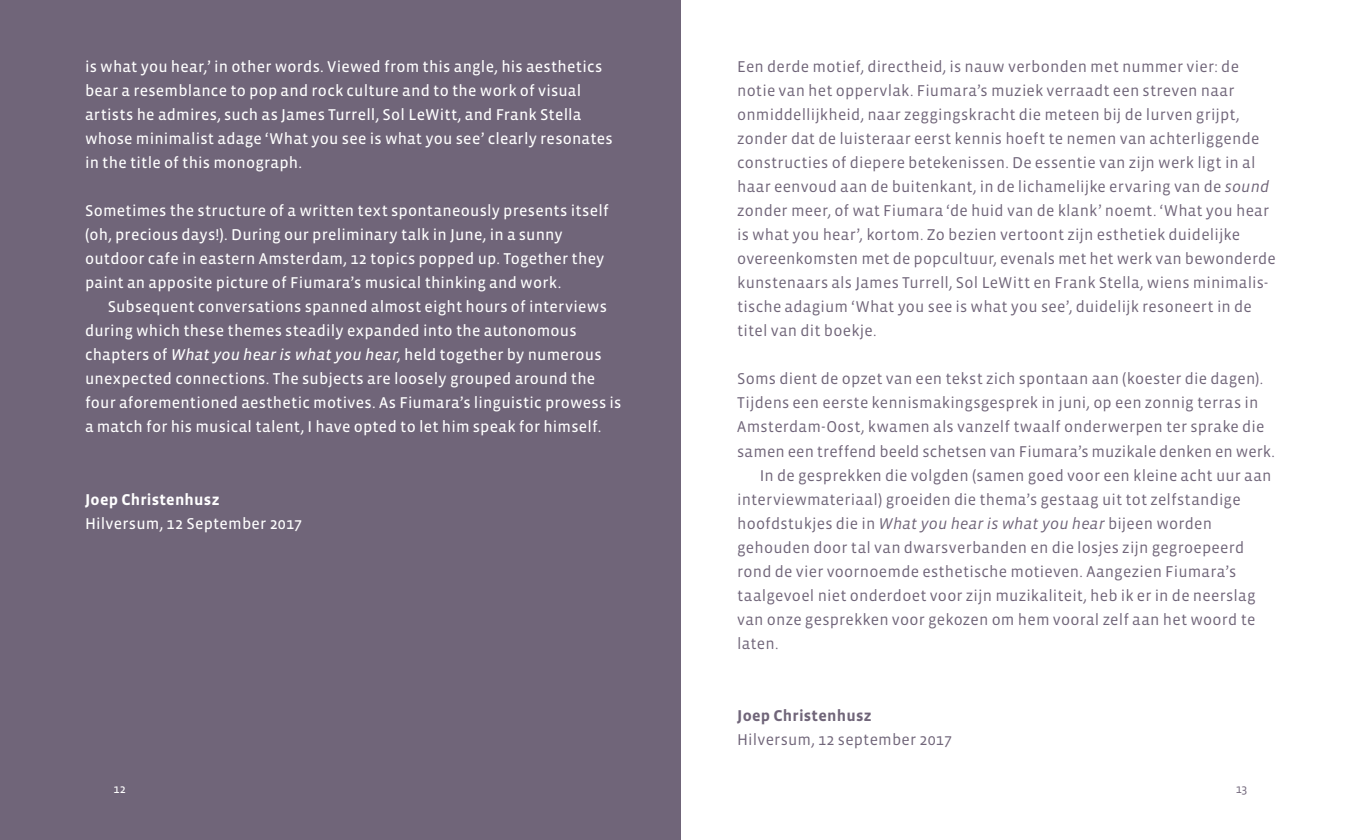
<style>
.page{position:relative;width:1361px;height:840px;background:#fff}
.page>*{position:absolute;margin:0;border:0;box-sizing:border-box;transform-origin:0 0}
.t1{font:16px/24px "Vista Sans OT";letter-spacing:.015em;color:#706579}
.t2{font:16px/24px "Vista Sans OT";letter-spacing:.015em;color:#fff}
.t3{font:700 16px "Vista Sans OT";letter-spacing:.015em;color:#706579}
.t4{font:700 16px "Vista Sans OT";letter-spacing:.015em;color:#fff}
.t5{font:12px "Vista Sans OT";color:#fff}
.t6{font:12px "Vista Sans OT";color:#706579}
.s1{font-style:italic}
</style>
<div class="page">
<div style="left:0;top:0;width:680px;height:839px;background:#706579"></div>
<p class="t2" style="left:85px;top:55px;width:529px">is what you hear,’ in other words. Viewed from this angle, his aesthetics bear a resemblance to pop and rock culture and to the work of visual artists he admires, such as James Turrell, Sol LeWitt, and Frank Stella whose minimalist adage ‘What you see is what you see’ clearly resonates in the title of this monograph.</p>
<p class="t2" style="left:85px;top:199px;width:525px">Sometimes the structure of a written text spontaneously presents itself (oh, precious days!). During our preliminary talk in June, in a sunny outdoor cafe in eastern Amsterdam, 12 topics popped up. Together they paint an apposite picture of Fiumara’s musical thinking and work.</p>
<p class="t2" style="left:85px;top:295px;width:538px;text-indent:23px">Subsequent conversations spanned almost eight hours of interviews during which these themes steadily expanded into the autonomous chapters of <span class="s1">What you hear is what you hear</span>, held together by numerous unexpected connections. The subjects are loosely grouped around the four aforementioned aesthetic motives. As Fiumara’s linguistic prowess is a match for his musical talent, I have opted to let him speak for himself.</p>
<p class="t4" style="left:85px;top:490px;width:136px">Joep Christenhusz</p>
<p class="t2" style="left:85px;top:511px;width:219px">Hilversum, 12 September 2017</p>
<p class="t1" style="left:737px;top:55px;width:540px">Een derde motief, directheid, is nauw verbonden met nummer vier: de notie van het oppervlak. Fiumara’s muziek verraadt een streven naar onmiddellijkheid, naar zeggingskracht die meteen bij de lurven grijpt, zonder dat de luisteraar eerst kennis hoeft te nemen van achterliggende constructies of diepere betekenissen. De essentie van zijn werk ligt in al haar eenvoud aan de buitenkant, in de lichamelijke ervaring van de <span class="s1">sound </span>zonder meer, of wat Fiumara ‘de huid van de klank’ noemt. ‘What you hear is what you hear’, kortom. Zo bezien vertoont zijn esthetiek duidelijke overeenkomsten met de popcultuur, evenals met het werk van bewonderde kunstenaars als James Turrell, Sol LeWitt en Frank Stella, wiens minimalis&shy;tische adagium ‘What you see is what you see’, duidelijk resoneert in de titel van dit boekje.</p>
<p class="t1" style="left:737px;top:367px;width:527px">Soms dient de opzet van een tekst zich spontaan aan (koester die dagen).</p>
<p class="t1" style="left:737px;top:391px;width:523px">Tijdens een eerste kennismakingsgesprek in juni, op een zonnig terras in</p>
<p class="t1" style="left:737px;top:415px;width:529px">Amsterdam-Oost, kwamen als vanzelf twaalf onderwerpen ter sprake die</p>
<p class="t1" style="left:737px;top:439px;width:539px">samen een treffend beeld schetsen van Fiumara’s muzikale denken en werk.</p>
<p class="t1" style="left:760px;top:463px;width:513px">In de gesprekken die volgden (samen goed voor een kleine acht uur aan</p>
<p class="t1" style="left:737px;top:487px;width:505px">interviewmateriaal) groeiden die thema’s gestaag uit tot zelfstandige</p>
<p class="t1" style="left:737px;top:511px;width:476px">hoofdstukjes die in <span class="s1">What you hear is what you hear</span> bijeen worden</p>
<p class="t1" style="left:737px;top:535px;width:509px">gehouden door tal van dwarsverbanden en die losjes zijn gegroepeerd</p>
<p class="t1" style="left:737px;top:559px;width:500px">rond de vier voornoemde esthetische motieven. Aangezien Fiumara’s</p>
<p class="t1" style="left:737px;top:583px;width:520px">taalgevoel niet onderdoet voor zijn muzikaliteit, heb ik er in de neerslag</p>
<p class="t1" style="left:737px;top:607px;width:520px">van onze gesprekken voor gekozen om hem vooral zelf aan het woord te</p>
<p class="t1" style="left:737px;top:631px;width:43px">laten.</p>
<p class="t3" style="left:737px;top:706px;width:136px">Joep Christenhusz</p>
<p class="t1" style="left:737px;top:727px;width:216px">Hilversum, 12 september 2017</p>
<p class="t5" style="left:113px;top:782px;width:14px">12</p>
<p class="t6" style="left:1235px;top:782px;width:13px">13</p>
</div>
